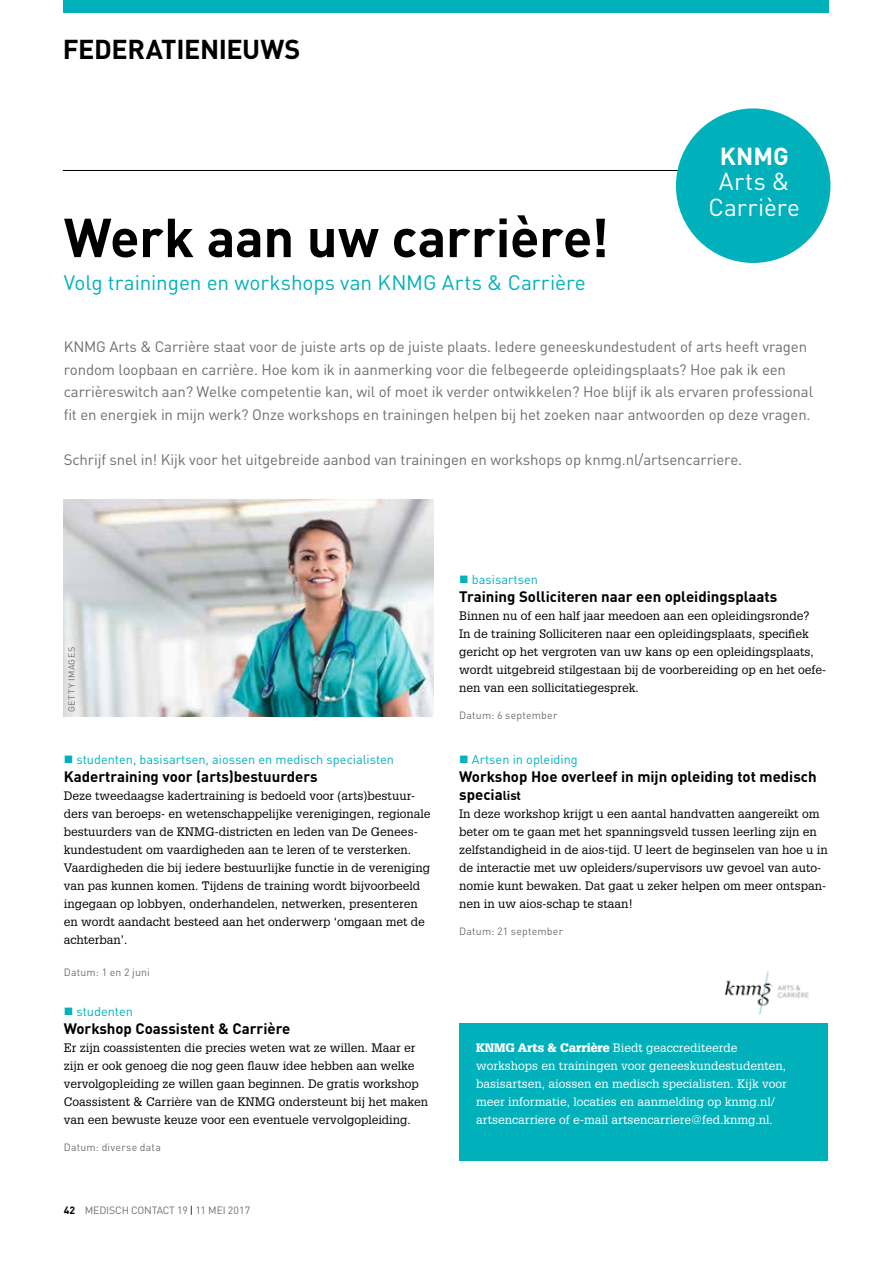
<style>
.page{position:relative;width:893px;height:1263px;background:#fff}
.page>*{position:absolute;margin:0;border:0;box-sizing:border-box;transform-origin:0 0}
.t1{font:700 54px "DINOT";letter-spacing:-.01em;color:#000}
.t2{font:700 27px "DINOT";letter-spacing:-.015em;color:#000}
.t3{font:24.3px/25.5px "DINOT";letter-spacing:.01em;color:#fff;text-align:center}
.t4{font:700 24.3px "DINOT";color:#fff}
.t5{font:20.85px "DINOT";letter-spacing:-.005em;color:#00b1bb}
.t6{font:15px/22.5px "DINOT";letter-spacing:-.01em;color:#706f6f}
.t7{font:700 15px/18px "DINOT";color:#000}
.t8{font:12.75px "DINOT";color:#00b1bb}
.t9{font:12px/18px "Glypha LT Std";color:#000}
.t10{font:12px/18px "Glypha LT Std";color:#fff}
.t11{font:10.5px "DINOT";letter-spacing:.02em;color:#706f6f}
.t12{font:10.5px "DINOT";letter-spacing:-.015em;color:#706f6f}
.t13{font:9px "DINOT";letter-spacing:.06em;color:#706f6f}
.s1{font-weight:700;color:#000}
.s2{color:#000}
.s3{font-size:12.75px}
.s4{font-weight:900}
</style>
<div class="page">
<div style="left:64px;top:0;width:765px;height:13px;background:#00b1bb"></div>
<hr style="left:63px;top:170px;width:765px;height:1px;background:#000">
<div style="left:676px;top:108px;width:154px;height:155px;background:#00b1bb;border-radius:50%"></div>
<img style="left:713px;top:971px;width:115px;height:53px">
<div style="left:459px;top:1024px;width:369px;height:137px;background:#00b1bb"></div>
<img style="left:64px;top:500px;width:370px;height:216px">
<h2 class="t2" style="left:63px;top:32px;width:239px">FEDERATIENIEUWS</h2>
<h1 class="t1" style="left:64px;top:202px;width:547px">Werk aan uw carrière!</h1>
<h3 class="t5" style="left:64px;top:270px;width:524px">Volg trainingen en workshops van KNMG Arts &amp; Carrière</h3>
<h3 class="t4" style="left:720px;top:140px;width:70px">KNMG</h3>
<h3 class="t3" style="left:709px;top:168px;width:93px">Arts &amp;<br>Carrière</h3>
<p class="t6" style="left:64px;top:335px;width:751px">KNMG Arts &amp; Carrière staat voor de juiste arts op de juiste plaats. Iedere geneeskundestudent of arts heeft vragen rondom loopbaan en carrière. Hoe kom ik in aanmerking voor die felbegeerde opleidingsplaats? Hoe pak ik een carrièreswitch aan? Welke competentie kan, wil of moet ik verder ontwikkelen? Hoe blijf ik als ervaren professional fit en energiek in mijn werk? Onze workshops en trainingen helpen bij het zoeken naar antwoorden op deze vragen.</p>
<p class="t6" style="left:64px;top:448px;width:680px">Schrijf snel in! Kijk voor het uitgebreide aanbod van trainingen en workshops op knmg.nl/artsencarriere.</p>
<p class="t13" style="left:66px;top:712px;width:66px;rotate:-90deg">GETTY IMAGES</p>
<p class="t8" style="left:64px;top:752px;width:332px">■ studenten, basisartsen, aiossen en medisch specialisten</p>
<p class="t7" style="left:64px;top:767px;width:255px">Kadertraining voor (arts)bestuurders</p>
<p class="t9" style="left:64px;top:787px;width:368px">Deze tweedaagse kadertraining is bedoeld voor (arts)bestuur&shy;ders van beroeps- en wetenschappelijke verenigingen, regionale bestuurders van de KNMG-districten en leden van De Genees&shy;kundestudent om vaardigheden aan te leren of te versterken.<br>Vaardigheden die bij iedere bestuurlijke functie in de vereniging van pas kunnen komen. Tijdens de training wordt bijvoorbeeld ingegaan op lobbyen, onderhandelen, netwerken, presenteren en wordt aandacht besteed aan het onderwerp ‘omgaan met de achterban’.</p>
<p class="t11" style="left:64px;top:965px;width:88px">Datum: 1 en 2 juni</p>
<p class="t8" style="left:64px;top:1004px;width:71px">■ studenten</p>
<p class="t7" style="left:64px;top:1019px;width:228px">Workshop Coassistent &amp; Carrière</p>
<p class="t9" style="left:64px;top:1039px;width:366px">Er zijn coassistenten die precies weten wat ze willen. Maar er zijn er ook genoeg die nog geen flauw idee hebben aan welke vervolgopleiding ze willen gaan beginnen. De gratis workshop Coassistent &amp; Carrière van de KNMG ondersteunt bij het maken van een bewuste keuze voor een eventuele vervolgopleiding.</p>
<p class="t11" style="left:64px;top:1141px;width:99px">Datum: diverse data</p>
<p class="t12" style="left:64px;top:1204px;width:188px"><span class="s1">42</span> MEDISCH CONTACT 19 <span class="s2">|</span> 11 MEI 2017</p>
<p class="t8" style="left:459px;top:572px;width:80px">■ basisartsen</p>
<p class="t7" style="left:459px;top:587px;width:320px">Training Solliciteren naar een opleidingsplaats</p>
<p class="t9" style="left:459px;top:607px;width:368px">Binnen nu of een half jaar meedoen aan een opleidingsronde?<br>In de training Solliciteren naar een opleidingsplaats, specifiek gericht op het vergroten van uw kans op een opleidingsplaats, wordt uitgebreid stilgestaan bij de voorbereiding op en het oefe&shy;nen van een sollicitatiegesprek.</p>
<p class="t11" style="left:459px;top:709px;width:100px">Datum: 6 september</p>
<p class="t8" style="left:459px;top:752px;width:120px">■ Artsen in opleiding</p>
<p class="t7" style="left:459px;top:767px;width:359px">Workshop Hoe overleef in mijn opleiding tot medisch specia<span class="s3">list</span></p>
<p class="t9" style="left:459px;top:805px;width:370px">In deze workshop krijgt u een aantal handvatten aangereikt om beter om te gaan met het spanningsveld tussen leerling zijn en zelfstandigheid in de aios-tijd. U leert de beginselen van hoe u in de interactie met uw opleiders/supervisors uw gevoel van auto&shy;nomie kunt bewaken. Dat gaat u zeker helpen om meer ontspan&shy;nen in uw aios-schap te staan!</p>
<p class="t11" style="left:459px;top:925px;width:105px">Datum: 21 september</p>
<p class="t10" style="left:476px;top:1039px;width:312px"><span class="s4">KNMG Arts &amp; Carrière</span> Biedt geaccrediteerde workshops en trainingen voor geneeskundestudenten, basisartsen, aiossen en medisch specialisten. Kijk voor meer informatie, locaties en aanmelding op knmg.nl/ artsencarriere of e-mail artsencarriere@fed.knmg.nl.</p>
</div>
